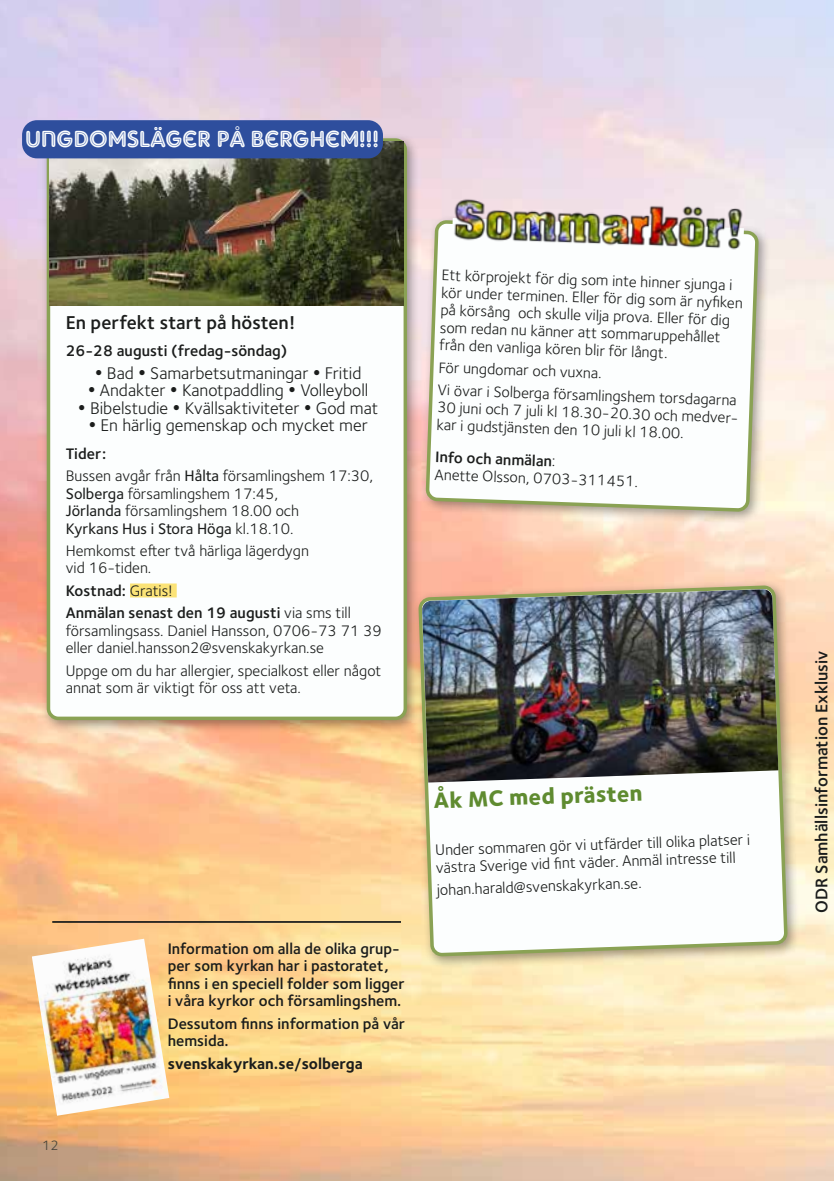
<style>
.page{position:relative;width:834px;height:1181px;background:#fff}
.page>*{position:absolute;margin:0;border:0;box-sizing:border-box;transform-origin:0 0}
.t1{font:22.75px "Adam Gorry Inline";color:#fcfefe}
.t2{font:800 22.75px "Foundry Sterling OT3";color:#5f8b30}
.t3{font:600 19.25px "Foundry Sterling OT3";color:#1b1d1c}
.t4{font:17.5px "Foundry Sterling OT3";color:#1b1d1c}
.t5{font:600 17.5px "Foundry Sterling OT3";color:#1b1d1c}
.t6{font:15.75px/17.5px "Foundry Sterling OT3";color:#1b1d1c}
.t7{font:600 15.75px/17.5px "Foundry Sterling OT3";color:#1b1d1c}
.t8{font:700 15.75px "Foundry Sterling OT3";color:#1b1d1c}
.t9{font:14px "Foundry Sterling OT3";color:#45433a}
.s1{font-weight:600}
.s2{font-weight:500}
.s3{font-weight:400}
</style>
<div class="page">
<img style="left:0;top:0;width:833px;height:1181px">
<div style="left:41px;top:132px;width:379px;height:601px;background:#1b1d1c;opacity:.42"></div>
<div style="left:48px;top:140px;width:357px;height:578px;background:#fcfefe;border-radius:10px"></div>
<div style="left:47px;top:138px;width:360px;height:582px;border:4px solid #8aa254;border-radius:10px"></div>
<img style="left:50px;top:142px;width:353px;height:164px">
<img style="left:32px;top:938px;width:137px;height:177px">
<hr style="left:52px;top:921px;width:349px;height:2px;background:#1b1d1c">
<div style="left:412px;top:579px;width:388px;height:390px;background:#1b1d1c;opacity:.42"></div>
<svg style="left:417px;top:587px;width:368px;height:367px"></svg>
<img style="left:422px;top:589px;width:356px;height:193px">
<div style="left:420px;top:214px;width:351px;height:310px;background:#1b1d1c;opacity:.42"></div>
<svg style="left:424px;top:218px;width:336px;height:296px"></svg>
<img style="left:432px;top:184px;width:331px;height:86px">
<div style="left:22px;top:120px;width:361px;height:38px;background:#2e4e9d;border-radius:15px"></div>
<div style="left:130px;top:583px;width:47px;height:14px;background:#fbe377"></div>
<h1 class="t1" style="left:25px;top:126px;width:355px">UNGDOMSLÄGER PÅ BERGHEM!!!</h1>
<p class="t3" style="left:66px;top:307px;width:231px">En perfekt start på hösten!</p>
<p class="t7" style="left:66px;top:341px;width:223px">26-28 augusti (fredag-söndag)</p>
<p class="t4" style="left:95px;top:360px;width:268px">• Bad • Samarbetsutmaningar • Fritid</p>
<p class="t4" style="left:88px;top:377px;width:282px">• Andakter • Kanotpaddling • Volleyboll</p>
<p class="t4" style="left:78px;top:395px;width:302px">• Bibelstudie • Kvällsaktiviteter • God mat</p>
<p class="t4" style="left:88px;top:412px;width:281px">• En härlig gemenskap och mycket mer</p>
<p class="t6" style="left:66px;top:441px;width:309px;line-height:22.4px"><span class="s1">Tider:<br></span>Bussen avgår från <span class="s2">Hålta</span> församlingshem 17:30,</p>
<p class="t6" style="left:66px;top:483px;width:235px"><span class="s2">Solberga</span> församlingshem 17:45,<br><span class="s2">Jörlanda</span> församlingshem 18.00 och<br><span class="s2">Kyrkans Hus i Stora Höga</span> kl.18.10.</p>
<p class="t6" style="left:66px;top:541px;width:245px">Hemkomst efter två härliga lägerdygn vid 16-tiden.</p>
<p class="t7" style="left:66px;top:578px;width:286px;line-height:22.4px">Kostnad: <span class="s3">Gratis!<br></span>Anmälan senast den 19 augusti <span class="s3">via sms till</span></p>
<p class="t6" style="left:66px;top:621px;width:317px">församlingsass. Daniel Hansson, 0706-73 71 39 eller daniel.hansson2@svenskakyrkan.se</p>
<p class="t6" style="left:66px;top:661px;width:317px">Uppge om du har allergier, specialkost eller något annat som är viktigt för oss att veta.</p>
<p class="t6" style="left:442px;top:265px;width:303px;rotate:2deg">Ett körprojekt för dig som inte hinner sjunga i kör under terminen. Eller för dig som är nyfi ken på körsång och skulle vilja prova. Eller för dig som redan nu känner att sommaruppehållet från den vanliga kören blir för långt.</p>
<p class="t6" style="left:439px;top:355px;width:300px;line-height:22.4px;rotate:2deg">För ungdomar och vuxna.<br>Vi övar i Solberga församlingshem torsdagarna</p>
<p class="t6" style="left:437px;top:397px;width:303px;rotate:2deg">30 juni och 7 juli kl 18.30-20.30 och medver&shy;kar i gudstjänsten den 10 juli kl 18.00.</p>
<p class="t6" style="left:435px;top:447px;width:205px;rotate:2deg"><span class="s1">Info och anmälan</span>:<br>Anette Olsson, 0703-311451.</p>
<p class="t9" style="left:42px;top:1134px;width:18px">12</p>
<p class="t7" style="left:168px;top:938px;width:238px">Information om alla de olika grup&shy;per som kyrkan har i pastoratet, finns i en speciell folder som ligger i våra kyrkor och församlingshem.</p>
<p class="t7" style="left:168px;top:1013px;width:239px">Dessutom finns information på vår hemsida.</p>
<p class="t8" style="left:168px;top:1050px;width:196px">svenskakyrkan.se/solberga</p>
<h1 class="t2" style="left:433px;top:781px;width:211px;rotate:-2deg">Åk MC med prästen</h1>
<p class="t6" style="left:435px;top:840px;width:316px;rotate:-2deg">Under sommaren gör vi utfärder till olika platser i västra Sverige vid fi nt väder. Anmäl intresse till</p>
<p class="t6" style="left:436px;top:880px;width:206px;rotate:-2deg">johan.harald@svenskakyrkan.se.</p>
<p class="t5" style="left:807px;top:913px;width:264px;rotate:-90deg">ODR Samhällsinformation Exklusiv</p>
</div>
